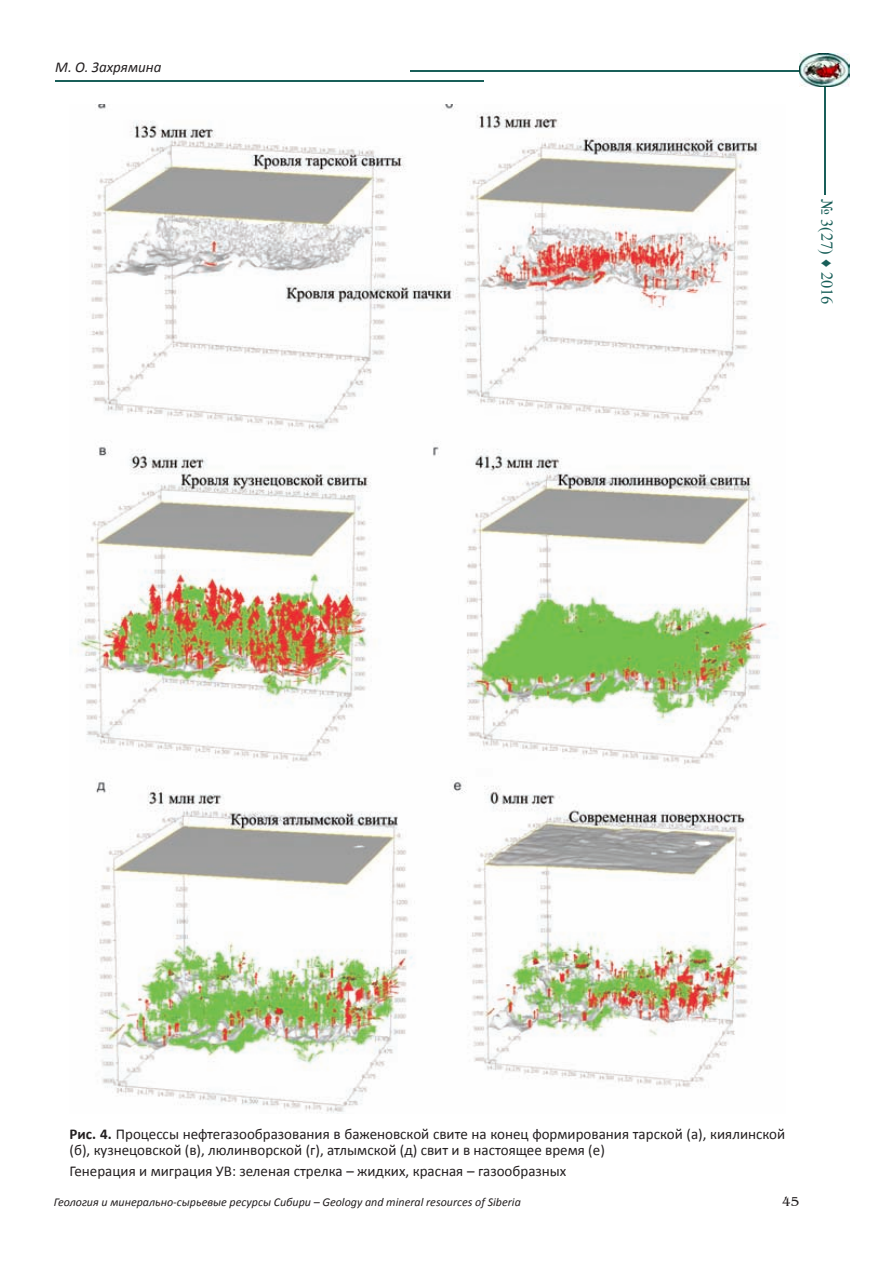
<style>
.page{position:relative;width:893px;height:1263px;background:#fff}
.page>*{position:absolute;margin:0;border:0;box-sizing:border-box;transform-origin:0 0}
.t1{font:16.5px "Times New Roman";color:#195f59}
.t2{font:15px/16.5px "Calibri";color:#231f20}
.t3{font:italic 15px "Calibri";color:#231f20}
.t4{font:13.5px "AG Benguiat";color:#231f20}
.t5{font:italic 12px "Calibri";color:#231f20}
.s1{font-weight:700}
</style>
<div class="page">
<hr style="left:824px;top:79px;width:2px;height:116px;background:#195f59">
<hr style="left:411px;top:71px;width:413px;height:1px;background:#195f59">
<hr style="left:55px;top:80px;width:428px;height:2px;background:#195f59">
<img style="left:799px;top:54px;width:51px;height:32px">
<img style="left:78px;top:105px;width:692px;height:1008px">
<p class="t3" style="left:55px;top:58px;width:108px">М. О. Захрямина</p>
<p class="t1" style="left:838px;top:199px;width:107px;rotate:90deg">№ 3(27) ♦ 2016</p>
<p class="t2" style="left:69px;top:1125px;width:717px"><span class="s1">Рис. 4.</span> Процессы нефтегазообразования в баженовской свите на конец формирования тарской (а), киялинской (б), кузнецовской (в), люлинворской (г), атлымской (д) свит и в настоящее время (е)</p>
<p class="t2" style="left:69px;top:1162px;width:498px">Генерация и миграция УВ: зеленая стрелка – жидких, красная – газообразных</p>
<p class="t5" style="left:54px;top:1195px;width:468px">Геология и минерально-сырьевые ресурсы Сибири – Geology and mineral resources of Siberia</p>
<p class="t4" style="left:782px;top:1195px;width:19px">45</p>
</div>
